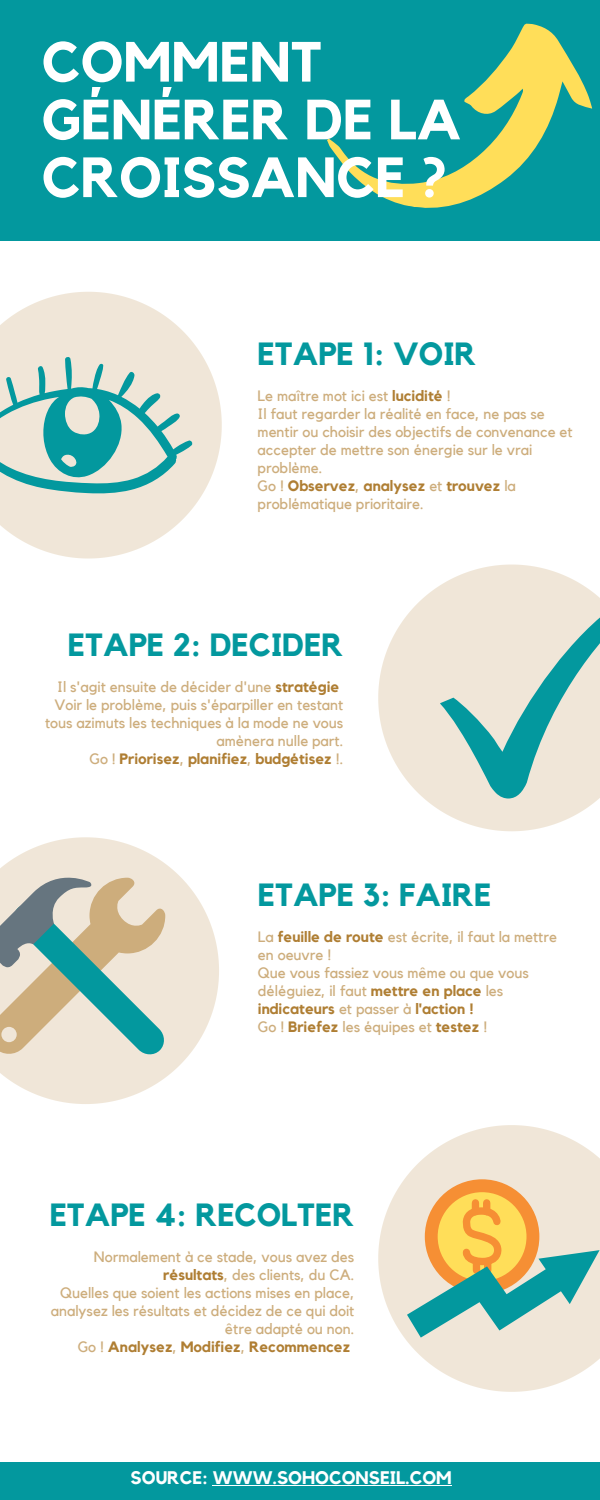
<style>
.page{position:relative;width:600px;height:1500px;background:#fff}
.page>*{position:absolute;margin:0;border:0;box-sizing:border-box;transform-origin:0 0}
.t1{font:700 56px/57.8px "Kollektif";color:#fff}
.t2{font:700 32px "Kollektif";color:#03989e}
.t3{font:700 18.1px "Kollektif";color:#fff}
.t4{font:15px/18px "Kollektif";color:#cdad7c;text-align:right}
.s1{font-weight:700;color:#af7e33}
</style>
<div class="page">
<div style="left:0;top:0;width:600px;height:241px;background:#03989e"></div>
<svg style="left:327px;top:23px;width:266px;height:185px"></svg>
<svg style="left:0;top:292px;width:222px;height:267px;fill:#f0e6d8"></svg>
<svg style="left:378px;top:565px;width:222px;height:266px;fill:#f0e6d8"></svg>
<svg style="left:0;top:837px;width:219px;height:267px;fill:#f0e6d8"></svg>
<svg style="left:378px;top:1125px;width:222px;height:267px;fill:#f0e6d8"></svg>
<div style="left:0;top:1462px;width:600px;height:38px;background:#03989e"></div>
<svg style="left:0;top:357px;width:192px;height:136px;background:#a3ccc5"></svg>
<svg style="left:440px;top:598px;width:160px;height:201px;background:#bdd5cb"></svg>
<svg style="left:0;top:878px;width:165px;height:178px;background:#b3bfae"></svg>
<div style="left:425px;top:1179px;width:114px;height:115px;background:#f68f34;border-radius:50%"></div>
<svg style="left:438px;top:1192px;width:89px;height:89px"></svg>
<svg style="left:407px;top:1203px;width:193px;height:135px;background:#bac59d"></svg>
<hr style="left:213px;top:1485px;width:239px;height:1px;background:#fff">
<h1 class="t1" style="left:42px;top:35px;width:421px">COMMENT<br>GÉNÉRER DE LA<br>CROISSANCE ?</h1>
<h2 class="t2" style="left:258px;top:339px;width:221px">ETAPE 1: VOIR</h2>
<p class="t4" style="left:258px;top:387px;width:317px;text-align:left">Le maître mot ici est <span class="s1">lucidité</span> !<br>Il faut regarder la réalité en face, ne pas se mentir ou choisir des objectifs de convenance et accepter de mettre son énergie sur le vrai problème.<br>Go ! <span class="s1">Observez</span>, <span class="s1">analysez</span> et <span class="s1">trouvez</span> la problématique prioritaire.</p>
<h2 class="t2" style="left:68px;top:630px;width:277px">ETAPE 2: DECIDER</h2>
<p class="t4" style="left:45px;top:678px;width:300px">Il s'agit ensuite de décider d'une <span class="s1">stratégie </span>Voir le problème, puis s'éparpiller en testant tous azimuts les techniques à la mode ne vous amènera nulle part.<br>Go ! <span class="s1">Priorisez</span>, <span class="s1">planifiez</span>, <span class="s1">budgétisez</span> !.</p>
<h2 class="t2" style="left:258px;top:881px;width:235px">ETAPE 3: FAIRE</h2>
<p class="t4" style="left:258px;top:929px;width:301px;text-align:left">La <span class="s1">feuille de route</span> est écrite, il faut la mettre en oeuvre !<br>Que vous fassiez vous même ou que vous déléguiez, il faut <span class="s1">mettre en place</span> les <span class="s1">indicateurs</span> et passer à <span class="s1">l'action !<br></span>Go ! <span class="s1">Briefez</span> les équipes et <span class="s1">testez</span> !</p>
<h2 class="t2" style="left:50px;top:1200px;width:306px">ETAPE 4: RECOLTER</h2>
<p class="t4" style="left:51px;top:1248px;width:305px">Normalement à ce stade, vous avez des <span class="s1">résultats</span>, des clients, du CA.<br>Quelles que soient les actions mises en place, analysez les résultats et décidez de ce qui doit être adapté ou non.<br>Go ! <span class="s1">Analysez</span>, <span class="s1">Modifiez</span>, <span class="s1">Recommencez</span></p>
<p class="t3" style="left:131px;top:1470px;width:323px">SOURCE: WWW.SOHOCONSEIL.COM</p>
</div>
